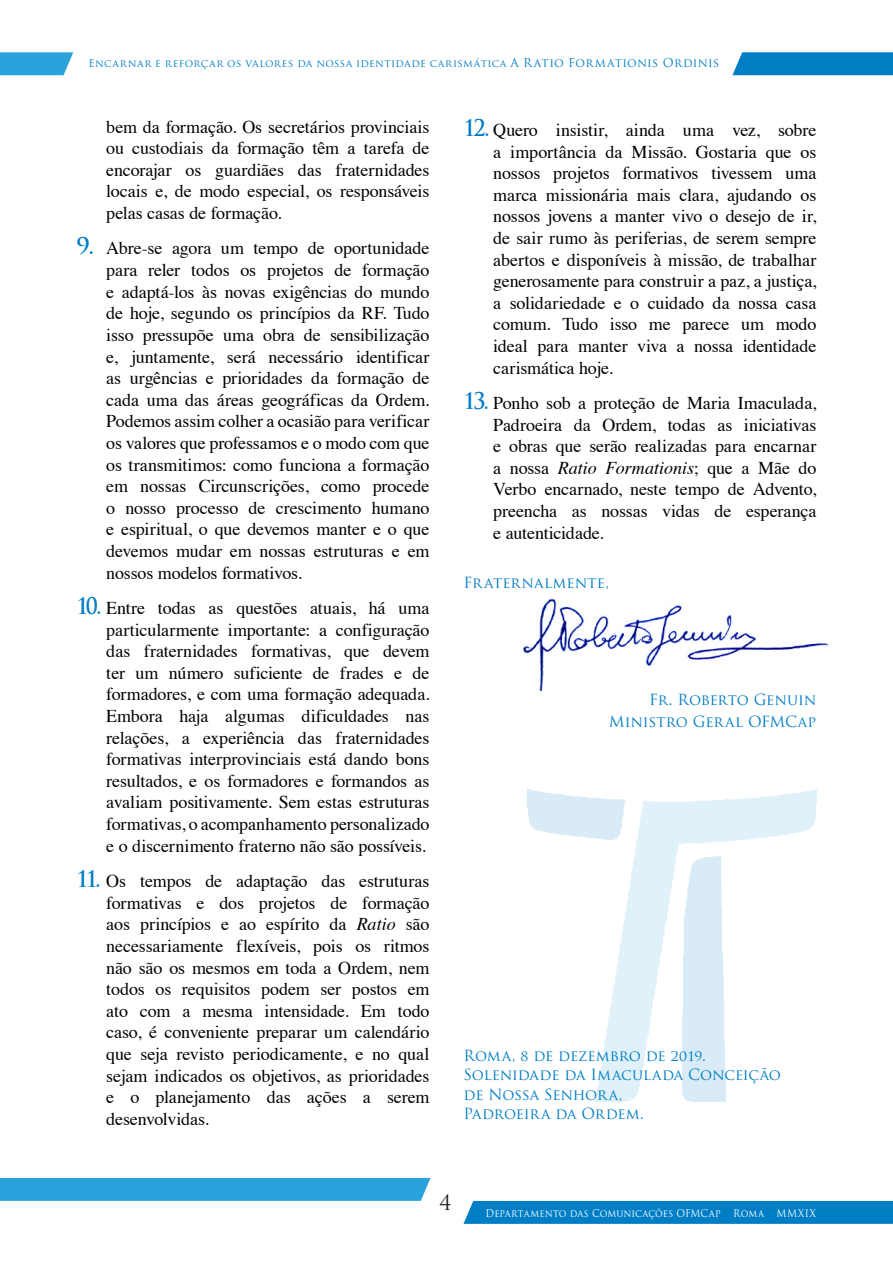
<style>
.page{position:relative;width:893px;height:1263px;background:#fff}
.page>*{position:absolute;margin:0;border:0;box-sizing:border-box;transform-origin:0 0}
.t1{font:21px "Trajan Pro";color:#231f20}
.t2{font:18px/21.6px "Times";letter-spacing:-.01em;color:#000;text-align:justify}
.t3{font:15px/19.5px "Trajan Pro";letter-spacing:-.005em;color:#007ec5;text-align:right}
.t4{font:15px "Trajan Pro";letter-spacing:.02em;color:#007ec5}
.t5{font:10.5px "Trajan Pro";letter-spacing:.035em;color:#007ec5}
.t6{font:10.5px "Trajan Pro";letter-spacing:.01em;color:#fff;scale:.91 1}
.s1{font-size:12px}
.s2{font-family:"Trajan Pro";font-weight:700;font-size:22.5px;color:#007ec5}
.s3{font-style:italic}
</style>
<div class="page">
<div style="left:0;top:1178px;width:431px;height:23px;background:#2aa2db"></div>
<div style="left:463px;top:1201px;width:430px;height:23px;background:#007ec5"></div>
<svg style="left:0;top:52px;width:73px;height:23px;background:#39a8dd"></svg>
<svg style="left:732px;top:52px;width:161px;height:23px;background:#0b84c7"></svg>
<img style="left:527px;top:790px;width:289px;height:311px">
<img style="left:522px;top:598px;width:307px;height:94px">
<p class="t5" style="left:89px;top:57px;width:632px">Encarnar e reforçar os valores da nossa identidade carismática <span class="s1">A Ratio Formationis Ordinis</span></p>
<p class="t2" style="left:106px;top:114px;width:325px">bem da formação. Os secretários provinciais ou custodiais da formação têm a tarefa de encorajar os guardiães das fraternidades locais e, de modo especial, os responsáveis pelas casas de formação.</p>
<p class="t2" style="left:106px;top:236px;width:325px;text-indent:-30px"><span class="s2">9.</span> Abre-se agora um tempo de oportunidade para reler todos os projetos de formação e adaptá-los às novas exigências do mundo de hoje, segundo os princípios da RF. Tudo isso pressupõe uma obra de sensibilização e, juntamente, será necessário identificar as urgências e prioridades da formação de cada uma das áreas geográficas da Ordem.<br>Podemos assim colher a ocasião para verificar os valores que professamos e o modo com que os transmitimos: como funciona a formação em nossas Circunscrições, como procede o nosso processo de crescimento humano e espiritual, o que devemos manter e o que devemos mudar em nossas estruturas e em nossos modelos formativos.</p>
<p class="t2" style="left:106px;top:596px;width:325px;text-indent:-30px"><span class="s2">10.</span> Entre todas as questões atuais, há uma particularmente importante: a configuração das fraternidades formativas, que devem ter um número suficiente de frades e de formadores, e com uma formação adequada.<br>Embora haja algumas dificuldades nas relações, a experiência das fraternidades formativas interprovinciais está dando bons resultados, e os formadores e formandos as avaliam positivamente. Sem estas estruturas formativas, o acompanhamento personalizado e o discernimento fraterno não são possíveis.</p>
<p class="t2" style="left:106px;top:869px;width:325px;text-indent:-30px"><span class="s2">11.</span> Os tempos de adaptação das estruturas formativas e dos projetos de formação aos princípios e ao espírito da <span class="s3">Ratio</span> são necessariamente flexíveis, pois os ritmos não são os mesmos em toda a Ordem, nem todos os requisitos podem ser postos em ato com a mesma intensidade. Em todo caso, é conveniente preparar um calendário que seja revisto periodicamente, e no qual sejam indicados os objetivos, as prioridades e o planejamento das ações a serem desenvolvidas.</p>
<p class="t2" style="left:493px;top:118px;width:325px;text-indent:-30px"><span class="s2">12.</span> Quero insistir, ainda uma vez, sobre a importância da Missão. Gostaria que os nossos projetos formativos tivessem uma marca missionária mais clara, ajudando os nossos jovens a manter vivo o desejo de ir, de sair rumo às periferias, de serem sempre abertos e disponíveis à missão, de trabalhar generosamente para construir a paz, a justiça, a solidariedade e o cuidado da nossa casa comum. Tudo isso me parece um modo ideal para manter viva a nossa identidade carismática hoje.</p>
<p class="t2" style="left:493px;top:391px;width:325px;text-indent:-30px"><span class="s2">13.</span> Ponho sob a proteção de Maria Imaculada, Padroeira da Ordem, todas as iniciativas e obras que serão realizadas para encarnar a nossa <span class="s3">Ratio Formationis</span>; que a Mãe do Verbo encarnado, neste tempo de Advento, preencha as nossas vidas de esperança e autenticidade.</p>
<p class="t4" style="left:463px;top:573px;width:147px">Fraternalmente,</p>
<p class="t3" style="left:609px;top:689px;width:209px;line-height:21.6px">Fr. Roberto Genuin<br>Ministro Geral OFMCap</p>
<p class="t3" style="left:463px;top:1046px;width:319px;text-align:left">Roma, 8 de dezembro de 2019.<br>Solenidade da Imaculada Conceição de Nossa Senhora,<br>Padroeira da Ordem.</p>
<p class="t1" style="left:439px;top:1189px;width:13px">4</p>
<p class="t6" style="left:486px;top:1206px;width:365px">Departamento das Comunicações OFMCap Roma MMXIX</p>
</div>
